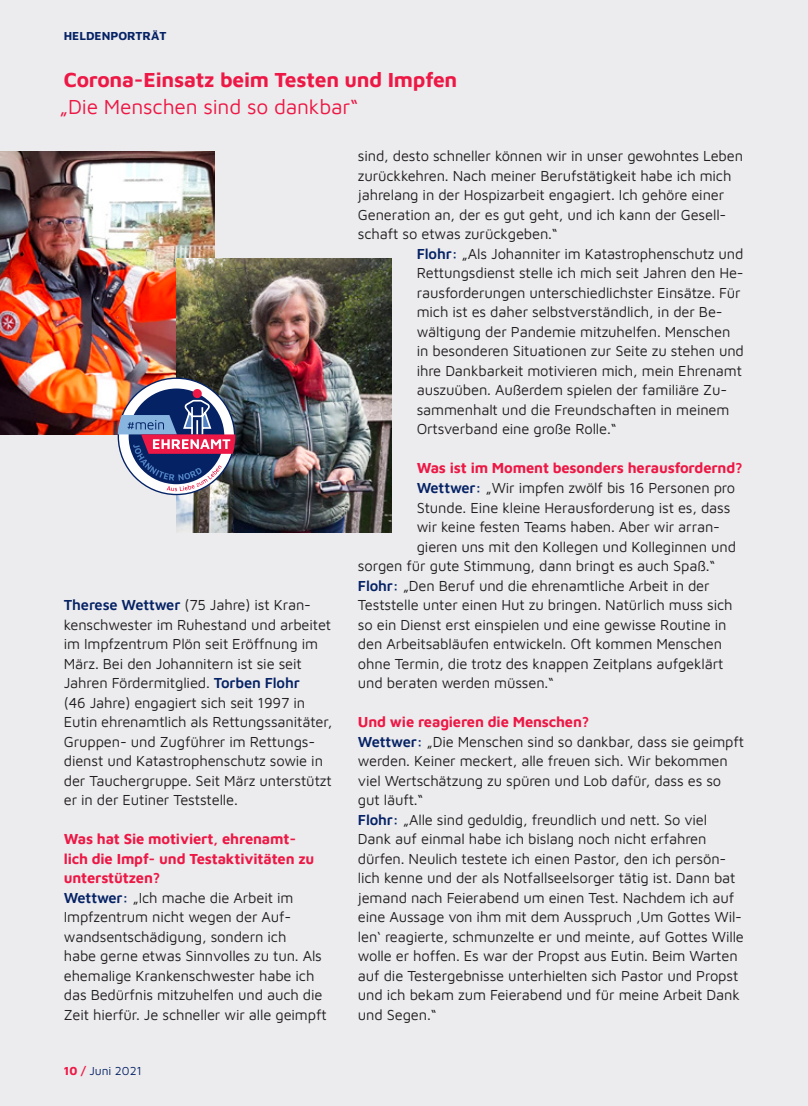
<style>
.page{position:relative;width:808px;height:1106px;background:#ececee}
.page>*{position:absolute;margin:0;border:0;box-sizing:border-box;transform-origin:0 0}
.t1{font:700 21px "Maven Pro";letter-spacing:-.01em;color:#ed1845}
.t2{font:21px "Maven Pro";letter-spacing:-.01em;color:#ed1845}
.t3{font:15px/19.5px "Maven Pro";letter-spacing:-.01em;color:#231f20}
.t4{font:700 15px "Maven Pro";letter-spacing:-.01em;color:#ed1845}
.t5{font:700 12px "Maven Pro";color:#052265}
.t6{font:12px "Maven Pro";color:#052265}
.s1{font-weight:600;color:#052265}
.s2{font-weight:700;color:#ed1845}
</style>
<div class="page">
<img style="left:0;top:151px;width:215px;height:283px">
<img style="left:176px;top:259px;width:215px;height:273px">
<svg style="left:118px;top:378px;width:117px;height:116px"></svg>
<div style="left:129px;top:388px;width:95px;height:96px;background:#052265;border-radius:50%"></div>
<div style="left:193px;top:389px;width:9px;height:9px;background:#ed1845;border-radius:50%"></div>
<svg style="left:118px;top:398px;width:117px;height:93px"></svg>
<p class="t5" style="left:64px;top:28px;width:104px">HELDENPORTRÄT</p>
<h1 class="t1" style="left:64px;top:65px;width:395px">Corona-Einsatz beim Testen und Impfen</h1>
<h1 class="t2" style="left:59px;top:92px;width:301px">„Die Menschen sind so dankbar“</h1>
<p class="t3" style="left:358px;top:145px;width:387px">sind, desto schneller können wir in unser gewohntes Leben zurückkehren. Nach meiner Berufstätigkeit habe ich mich jahrelang in der Hospizarbeit engagiert. Ich gehöre einer Generation an, der es gut geht, und ich kann der Gesell&shy;schaft so etwas zurückgeben.“</p>
<p class="t3" style="left:417px;top:243px;width:329px"><span class="s1">Flohr:</span> „Als Johanniter im Katastrophenschutz und Rettungsdienst stelle ich mich seit Jahren den He&shy;rausforderungen unterschiedlichster Einsätze. Für mich ist es daher selbstverständlich, in der Be&shy;wältigung der Pandemie mitzuhelfen. Menschen in besonderen Situationen zur Seite zu stehen und ihre Dankbarkeit motivieren mich, mein Ehrenamt auszuüben. Außerdem spielen der familiäre Zu&shy;sammenhalt und die Freundschaften in meinem Ortsverband eine große Rolle.“</p>
<p class="t4" style="left:417px;top:457px;width:327px">Was ist im Moment besonders herausfordernd?</p>
<p class="t3" style="left:417px;top:477px;width:320px"><span class="s1">Wettwer:</span> „Wir impfen zwölf bis 16 Personen pro</p>
<p class="t3" style="left:417px;top:496px;width:315px">Stunde. Eine kleine Herausforderung ist es, dass</p>
<p class="t3" style="left:417px;top:516px;width:305px">wir keine festen Teams haben. Aber wir arran-</p>
<p class="t3" style="left:417px;top:535px;width:321px">gieren uns mit den Kollegen und Kolleginnen und</p>
<p class="t3" style="left:358px;top:555px;width:359px">sorgen für gute Stimmung, dann bringt es auch Spaß.“</p>
<p class="t3" style="left:358px;top:574px;width:353px"><span class="s1">Flohr:</span> „Den Beruf und die ehrenamtliche Arbeit in der</p>
<p class="t3" style="left:358px;top:594px;width:376px">Teststelle unter einen Hut zu bringen. Natürlich muss sich</p>
<p class="t3" style="left:358px;top:613px;width:370px">so ein Dienst erst einspielen und eine gewisse Routine in</p>
<p class="t3" style="left:358px;top:633px;width:366px">den Arbeitsabläufen entwickeln. Oft kommen Menschen</p>
<p class="t3" style="left:358px;top:652px;width:367px">ohne Termin, die trotz des knappen Zeitplans aufgeklärt</p>
<p class="t3" style="left:358px;top:672px;width:198px">und beraten werden müssen.“</p>
<p class="t3" style="left:358px;top:711px;width:388px"><span class="s2">Und wie reagieren die Menschen?<br></span><span class="s1">Wettwer:</span> „Die Menschen sind so dankbar, dass sie geimpft werden. Keiner meckert, alle freuen sich. Wir bekommen viel Wertschätzung zu spüren und Lob dafür, dass es so gut läuft.“<br><span class="s1">Flohr:</span> „Alle sind geduldig, freundlich und nett. So viel Dank auf einmal habe ich bislang noch nicht erfahren dürfen. Neulich testete ich einen Pastor, den ich persön&shy;lich kenne und der als Notfallseelsorger tätig ist. Dann bat jemand nach Feierabend um einen Test. Nachdem ich auf eine Aussage von ihm mit dem Ausspruch ‚Um Gottes Wil&shy;len‘ reagierte, schmunzelte er und meinte, auf Gottes Wille wolle er hoffen. Es war der Propst aus Eutin. Beim Warten auf die Testergebnisse unterhielten sich Pastor und Propst und ich bekam zum Feierabend und für meine Arbeit Dank und Segen.“</p>
<p class="t3" style="left:64px;top:594px;width:270px"><span class="s1">Therese Wettwer</span> (75 Jahre) ist Kran&shy;kenschwester im Ruhestand und arbeitet im Impfzentrum Plön seit Eröffnung im März. Bei den Johannitern ist sie seit Jahren Fördermitglied. <span class="s1">Torben Flohr<br></span>(46 Jahre) engagiert sich seit 1997 in Eutin ehrenamtlich als Rettungssanitäter, Gruppen- und Zugführer im Rettungs&shy;dienst und Katastrophenschutz sowie in der Tauchergruppe. Seit März unterstützt er in der Eutiner Teststelle.</p>
<p class="t3" style="left:64px;top:828px;width:264px"><span class="s2">Was hat Sie motiviert, ehrenamt-<br>lich die Impf- und Testaktivitäten zu unterstützen?<br></span><span class="s1">Wettwer:</span> „Ich mache die Arbeit im Impfzentrum nicht wegen der Auf&shy;wandsentschädigung, sondern ich<br>habe gerne etwas Sinnvolles zu tun. Als ehemalige Krankenschwester habe ich das Bedürfnis mitzuhelfen und auch die Zeit hierfür. Je schneller wir alle geimpft</p>
<p class="t6" style="left:64px;top:1063px;width:80px"><span class="s2">10 /</span> Juni 2021</p>
</div>
